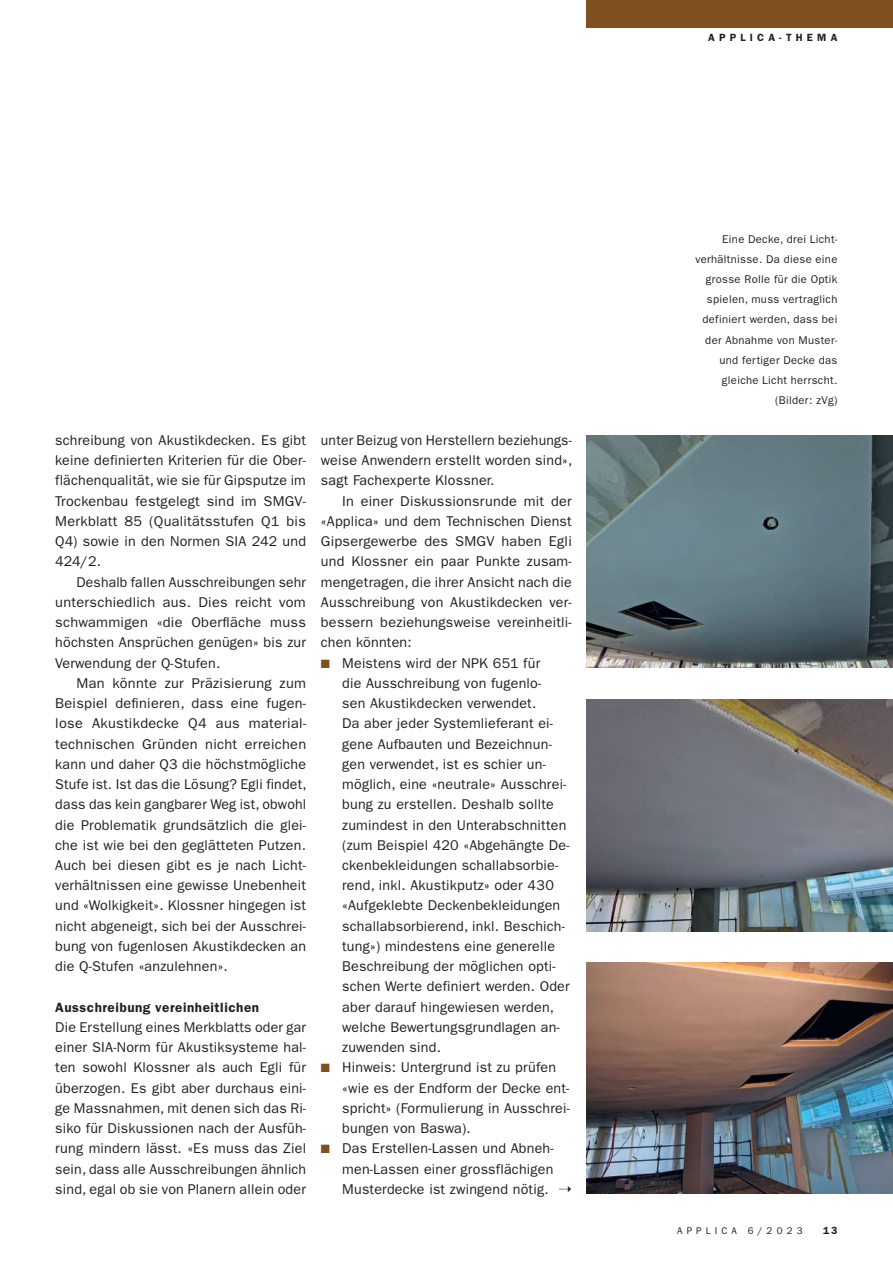
<style>
.page{position:relative;width:893px;height:1263px;background:#fff}
.page>*{position:absolute;margin:0;border:0;box-sizing:border-box;transform-origin:0 0}
.t1{font:14.25px/20.2px "ITC Franklin Gothic Std";letter-spacing:.015em;color:#231f20;text-align:justify}
.t2{font:600 13.5px "ITC Franklin Gothic Std";letter-spacing:.04em;color:#231f20}
.t3{font:11.25px/20.2px "ITC Franklin Gothic Std";letter-spacing:.03em;color:#231f20;text-align:right}
.t4{font:600 10.5px "ITC Franklin Gothic Std";letter-spacing:.4em;color:#231f20}
.t5{font:9.75px "ITC Franklin Gothic Std";letter-spacing:.42em;color:#231f20}
.s1{color:#7f5121}
</style>
<div class="page">
<div style="left:587px;top:0;width:306px;height:28px;background:#7f5121"></div>
<img style="left:587px;top:962px;width:306px;height:232px">
<img style="left:587px;top:436px;width:306px;height:232px">
<img style="left:587px;top:699px;width:306px;height:232px">
<p class="t1" style="left:55px;top:431px;width:252px">schreibung von Akustikdecken. Es gibt keine definierten Kriterien für die Ober&shy;flächenqualität, wie sie für Gipsputze im Trockenbau festgelegt sind im SMGV-Merkblatt 85 (Qualitätsstufen Q1 bis Q4) sowie in den Normen SIA 242 und 424/2.</p>
<p class="t1" style="left:55px;top:573px;width:252px;text-indent:21px">Deshalb fallen Ausschreibungen sehr unterschiedlich aus. Dies reicht vom schwammigen «die Oberfläche muss höchsten Ansprüchen genügen» bis zur Verwendung der Q-Stufen.</p>
<p class="t1" style="left:55px;top:674px;width:253px;text-indent:21px">Man könnte zur Präzisierung zum Beispiel definieren, dass eine fugen&shy;lose Akustikdecke Q4 aus material&shy;technischen Gründen nicht erreichen kann und daher Q3 die höchstmögliche Stufe ist. Ist das die Lösung? Egli findet, dass das kein gangbarer Weg ist, obwohl die Problematik grundsätzlich die glei&shy;che ist wie bei den geglätteten Putzen.<br>Auch bei diesen gibt es je nach Licht&shy;verhältnissen eine gewisse Unebenheit und «Wolkigkeit». Klossner hingegen ist nicht abgeneigt, sich bei der Ausschrei&shy;bung von fugenlosen Akustikdecken an die Q-Stufen «anzulehnen».</p>
<p class="t2" style="left:55px;top:1002px;width:205px">Ausschreibung vereinheitlichen</p>
<p class="t1" style="left:55px;top:1018px;width:252px">Die Erstellung eines Merkblatts oder gar einer SIA-Norm für Akustiksysteme hal&shy;ten sowohl Klossner als auch Egli für überzogen. Es gibt aber durchaus eini&shy;ge Massnahmen, mit denen sich das Ri&shy;siko für Diskussionen nach der Ausfüh&shy;rung mindern lässt. «Es muss das Ziel sein, dass alle Ausschreibungen ähnlich sind, egal ob sie von Planern allein oder</p>
<p class="t1" style="left:321px;top:431px;width:253px">unter Beizug von Herstellern beziehungs&shy;weise Anwendern erstellt worden sind», sagt Fachexperte Klossner.</p>
<p class="t1" style="left:321px;top:492px;width:252px;text-indent:21px">In einer Diskussionsrunde mit der «Applica» und dem Technischen Dienst Gipsergewerbe des SMGV haben Egli und Klossner ein paar Punkte zusam&shy;mengetragen, die ihrer Ansicht nach die Ausschreibung von Akustikdecken ver&shy;bessern beziehungsweise vereinheitli&shy;chen könnten:</p>
<p class="t1" style="left:342px;top:654px;width:229px;text-align:left;text-indent:-21px"><span class="s1">■</span> Meistens wird der NPK 651 für<br>die Ausschreibung von fugenlo-<br>sen Akustikdecken verwendet.<br>Da aber jeder Systemlieferant ei&shy;gene Aufbauten und Bezeichnun&shy;gen verwendet, ist es schier un&shy;möglich, eine «neutrale» Ausschrei&shy;bung zu erstellen. Deshalb sollte zumindest in den Unterabschnitten (zum Beispiel 420 «Abgehängte De&shy;ckenbekleidungen schallabsorbie&shy;rend, inkl. Akustikputz» oder 430 «Aufgeklebte Deckenbekleidungen schallabsorbierend, inkl. Beschich&shy;tung») mindestens eine generelle Beschreibung der möglichen opti&shy;schen Werte definiert werden. Oder aber darauf hingewiesen werden, welche Bewertungsgrundlagen an&shy;zuwenden sind.</p>
<p class="t1" style="left:342px;top:1058px;width:229px;text-align:left;text-indent:-21px"><span class="s1">■</span> Hinweis: Untergrund ist zu prüfen «wie es der Endform der Decke ent&shy;spricht» (Formulierung in Ausschrei&shy;bungen von Baswa).</p>
<p class="t1" style="left:342px;top:1139px;width:231px;text-align:left;text-indent:-21px"><span class="s1">■</span> Das Erstellen-Lassen und Abneh&shy;men-Lassen einer grossflächigen<br>Muster decke ist zwingend nötig. ➝</p>
<p class="t4" style="left:708px;top:34px;width:131px">APPLICA-THEMA</p>
<p class="t3" style="left:695px;top:229px;width:144px">Eine Decke, drei Licht&shy;verhältnisse. Da diese eine grosse Rolle für die Opti k spielen, muss vertraglich definier t werden, dass bei der Abnahme von Muste r&shy;und fertiger Decke das gleiche Licht herrscht. (Bilder: zVg)</p>
<p class="t5" style="left:677px;top:1227px;width:127px">APPLICA 6/2023</p>
<p class="t4" style="left:823px;top:1227px;width:16px">13</p>
</div>
